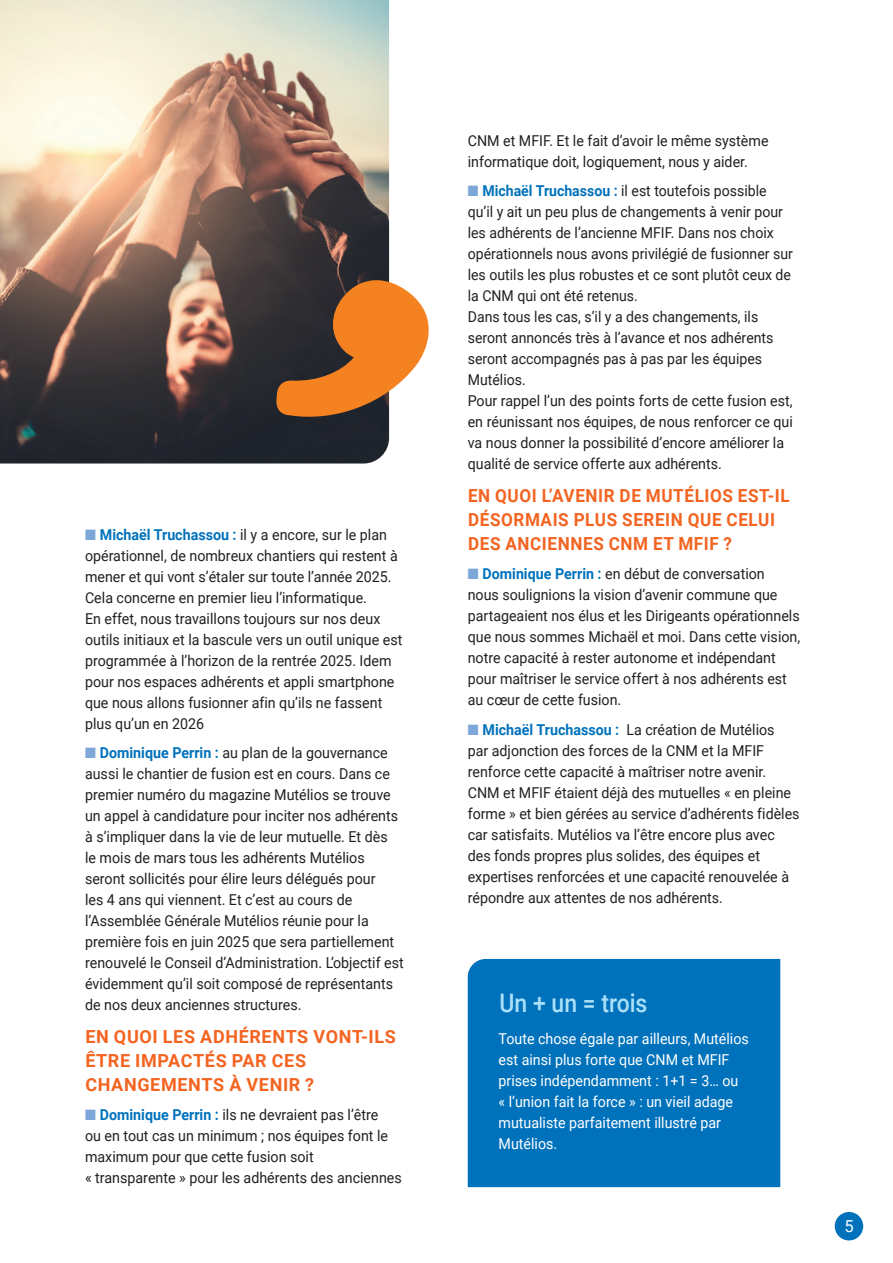
<style>
.page{position:relative;width:893px;height:1263px;background:#fff}
.page>*{position:absolute;margin:0;border:0;box-sizing:border-box;transform-origin:0 0}
.t1{font:500 25.5px "Roboto";color:#aae0f9;scale:.9 1}
.t2{font:700 18px/24px "Roboto";letter-spacing:.035em;color:#f36421;scale:.95 1}
.t3{font:700 18px/24px "Roboto";letter-spacing:.035em;color:#f36421}
.t4{font:16.5px "Roboto";color:#fff}
.t5{font:15px/21px "Roboto";color:#231f20;scale:.95 1}
.t6{font:15px/21px "Roboto";color:#231f20;scale:.94 1}
.t7{font:15px/21px "Roboto";color:#fff;scale:.95 1}
.s1{color:#7ca7d8}
.s2{font-weight:700;color:#0072bc}
</style>
<div class="page">
<div style="left:468px;top:959px;width:312px;height:228px;background:#0072bc"></div>
<img style="left:0;top:0;width:389px;height:463px">
<div style="left:835px;top:1212px;width:28px;height:28px;background:#0072bc;border-radius:50%"></div>
<svg style="left:276px;top:273px;width:153px;height:149px;background:#a87042"></svg>
<p class="t5" style="left:85px;top:523px;width:335px"><span class="s1">■</span> <span class="s2">Michaël Truchassou :</span> il y a encore, sur le plan opérationnel, de nombreux chantiers qui restent à mener et qui vont s’étaler sur toute l’année 2025.<br>Cela concerne en premier lieu l’informatique.<br>En effet, nous travaillons toujours sur nos deux outils initiaux et la bascule vers un outil unique est programmée à l’horizon de la rentrée 2025. Idem pour nos espaces adhérents et appli smartphone que nous allons fusionner afin qu’ils ne fassent plus qu’un en 2026</p>
<p class="t5" style="left:85px;top:742px;width:337px"><span class="s1">■</span> <span class="s2">Dominique Perrin :</span> au plan de la gouvernance aussi le chantier de fusion est en cours. Dans ce premier numéro du magazine Mutélios se trouve un appel à candidature pour inciter nos adhérents à s’impliquer dans la vie de leur mutuelle. Et dès<br>le mois de mars tous les adhérents Mutélios seront sollicités pour élire leurs délégués pour<br>les 4 ans qui viennent. Et c’est au cours de l’Assemblée Générale Mutélios réunie pour la première fois en juin 2025 que sera partiellement renouvelé le Conseil d’Administration. L’objectif est évidemment qu’il soit composé de représentants de nos deux anciennes structures.</p>
<p class="t3" style="left:85px;top:1024px;width:312px">EN QUOI LES ADHÉRENTS VONT-ILS<br>ÊTRE IMPACTÉS PAR CES<br>CHANGEMENTS À VENIR ?</p>
<p class="t5" style="left:85px;top:1104px;width:335px"><span class="s1">■</span> <span class="s2">Dominique Perrin :</span> ils ne devraient pas l’être<br>ou en tout cas un minimum ; nos équipes font le maximum pour que cette fusion soit<br>« transparente » pour les adhérents des anciennes</p>
<p class="t5" style="left:468px;top:129px;width:318px">CNM et MFIF. Et le fait d’avoir le même système informatique doit, logiquement, nous y aider.</p>
<p class="t6" style="left:468px;top:180px;width:347px"><span class="s1">■</span> <span class="s2">Michaël Truchassou :</span> il est toutefois possible qu’il y ait un peu plus de changements à venir pour les adhérents de l’ancienne MFIF. Dans nos choix opérationnels nous avons privilégié de fusionner sur les outils les plus robustes et ce sont plutôt ceux de la CNM qui ont été retenus.<br>Dans tous les cas, s’il y a des changements, ils seront annoncés très à l’avance et nos adhérents seront accompagnés pas à pas par les équipes Mutélios.<br>Pour rappel l’un des points forts de cette fusion est, en réunissant nos équipes, de nous renforcer ce qui va nous donner la possibilité d’encore améliorer la qualité de service offerte aux adhérents.</p>
<p class="t2" style="left:468px;top:483px;width:340px">EN QUOI L’AVENIR DE MUTÉLIOS EST-IL<br>DÉSORMAIS PLUS SEREIN QUE CELUI<br>DES ANCIENNES CNM ET MFIF ?</p>
<p class="t5" style="left:468px;top:563px;width:351px"><span class="s1">■</span> <span class="s2">Dominique Perrin :</span> en début de conversation<br>nous soulignions la vision d’avenir commune que partageaient nos élus et les Dirigeants opérationnels que nous sommes Michaël et moi. Dans cette vision, notre capacité à rester autonome et indépendant pour maîtriser le service offert à nos adhérents est au cœur de cette fusion.</p>
<p class="t5" style="left:468px;top:718px;width:351px"><span class="s1">■</span> <span class="s2">Michaël Truchassou :</span> La création de Mutélios<br>par adjonction des forces de la CNM et la MFIF renforce cette capacité à maîtriser notre avenir.<br>CNM et MFIF étaient déjà des mutuelles « en pleine forme » et bien gérées au service d’adhérents fidèles car satisfaits. Mutélios va l’être encore plus avec des fonds propres plus solides, des équipes et expertises renforcées et une capacité renouvelée à répondre aux attentes de nos adhérents.</p>
<h1 class="t1" style="left:500px;top:984px;width:166px">Un + un = trois</h1>
<p class="t7" style="left:499px;top:1027px;width:265px">Toute chose égale par ailleurs, Mutélios est ainsi plus forte que CNM et MFIF prises indépendamment : 1+1 = 3… ou<br>« l’union fait la force » : un vieil adage mutualiste parfaitement illustré par Mutélios.</p>
<p class="t4" style="left:844px;top:1214px;width:11px">5</p>
</div>
